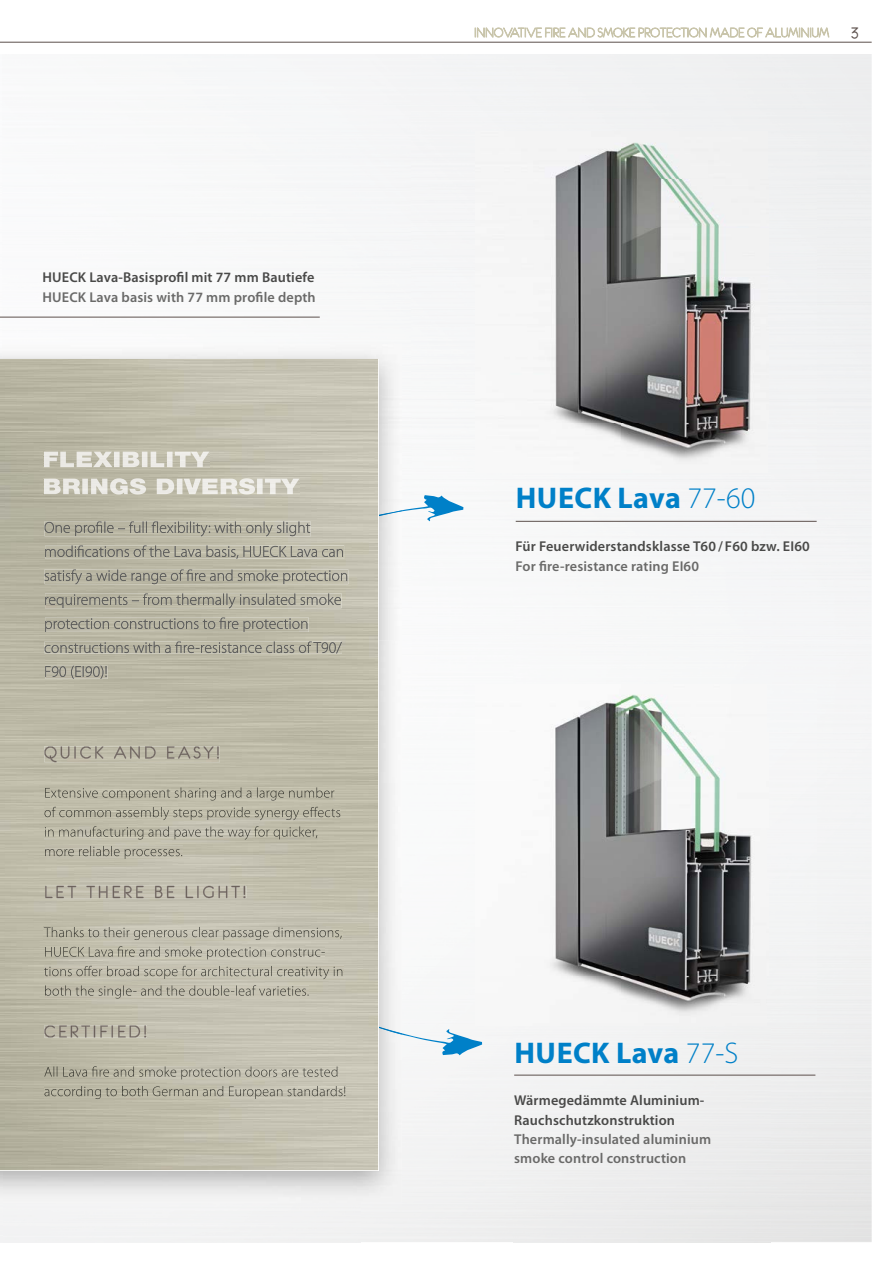
<style>
.page{position:relative;width:893px;height:1263px;background:#fff}
.page>*{position:absolute;margin:0;border:0;box-sizing:border-box;transform-origin:0 0}
.t1{font:700 30px "Myriad Pro";letter-spacing:.01em;color:#0080c8}
.t2{font:600 14.25px/19.5px "Myriad Pro";letter-spacing:.01em;color:#494948}
.t3{font:600 14.25px/19.5px "Myriad Pro";letter-spacing:.01em;color:#6a6a69}
.s1{font-weight:300}
</style>
<div class="page">
<img style="left:0;top:316px;width:2px;height:43px">
<hr style="left:0;top:317px;width:320px;height:1px;background:#5c504c">
<hr style="left:516px;top:521px;width:301px;height:1px;background:#5c504c">
<img style="left:476px;top:131px;width:341px;height:341px">
<hr style="left:514px;top:1075px;width:301px;height:1px;background:#5c504c">
<img style="left:476px;top:684px;width:341px;height:341px">
<svg style="left:402px;top:964px;width:80px;height:91px"></svg>
<svg style="left:402px;top:495px;width:61px;height:84px"></svg>
<img style="left:352px;top:641px;width:50px;height:561px">
<img style="left:378px;top:1026px;width:24px;height:8px">
<img style="left:378px;top:510px;width:24px;height:6px">
<img style="left:0;top:359px;width:378px;height:811px">
<img style="left:44px;top:452px;width:165px;height:15px">
<img style="left:44px;top:478px;width:255px;height:16px">
<img style="left:45px;top:521px;width:266px;height:15px">
<img style="left:96px;top:521px;width:209px;height:12px">
<img style="left:45px;top:545px;width:299px;height:14px">
<img style="left:66px;top:545px;width:212px;height:12px">
<img style="left:44px;top:569px;width:27px;height:15px">
<img style="left:271px;top:569px;width:77px;height:15px">
<img style="left:71px;top:569px;width:200px;height:15px">
<img style="left:45px;top:593px;width:296px;height:15px">
<img style="left:74px;top:593px;width:260px;height:12px">
<img style="left:45px;top:617px;width:264px;height:15px">
<img style="left:91px;top:617px;width:200px;height:12px">
<img style="left:45px;top:641px;width:109px;height:12px">
<img style="left:154px;top:641px;width:188px;height:12px">
<img style="left:107px;top:666px;width:1px;height:13px">
<img style="left:45px;top:666px;width:62px;height:13px">
<img style="left:44px;top:746px;width:174px;height:16px">
<img style="left:120px;top:746px;width:58px;height:13px">
<img style="left:178px;top:746px;width:41px;height:13px">
<img style="left:45px;top:787px;width:290px;height:13px">
<img style="left:45px;top:807px;width:296px;height:13px">
<img style="left:45px;top:826px;width:273px;height:14px">
<img style="left:45px;top:846px;width:137px;height:13px">
<img style="left:45px;top:886px;width:93px;height:12px">
<img style="left:138px;top:886px;width:108px;height:12px">
<img style="left:197px;top:886px;width:48px;height:12px">
<img style="left:44px;top:927px;width:298px;height:13px">
<img style="left:45px;top:946px;width:280px;height:13px">
<img style="left:44px;top:966px;width:299px;height:13px">
<img style="left:45px;top:985px;width:264px;height:13px">
<img style="left:44px;top:1025px;width:102px;height:13px">
<img style="left:46px;top:1025px;width:101px;height:12px">
<img style="left:81px;top:1025px;width:65px;height:12px">
<img style="left:44px;top:1066px;width:295px;height:13px">
<img style="left:44px;top:1086px;width:301px;height:13px">
<svg style="left:475px;top:27px;width:354px;height:11px"></svg>
<hr style="left:0;top:42px;width:872px;height:1px;background:#5c504c">
<p class="t2" style="left:43px;top:267px;width:273px">HUECK Lava-Basisprofil mit 77 mm Bautiefe</p>
<p class="t3" style="left:43px;top:287px;width:275px">HUECK Lava basis with 77 mm profile depth</p>
<h1 class="t1" style="left:516px;top:478px;width:241px">HUECK Lava <span class="s1">77-60</span></h1>
<p class="t2" style="left:516px;top:536px;width:296px">Für Feuerwiderstandsklasse T60 / F60 bzw. EI60</p>
<p class="t3" style="left:516px;top:556px;width:185px">For fire-resistance rating EI60</p>
<h1 class="t1" style="left:514px;top:1033px;width:226px">HUECK Lava <span class="s1">77-S</span></h1>
<p class="t2" style="left:514px;top:1090px;width:192px">Wärmegedämmte Aluminium-<br>Rauchschutzkonstruktion</p>
<p class="t3" style="left:514px;top:1129px;width:198px">Thermally-insulated aluminium smoke control construction</p>
</div>
